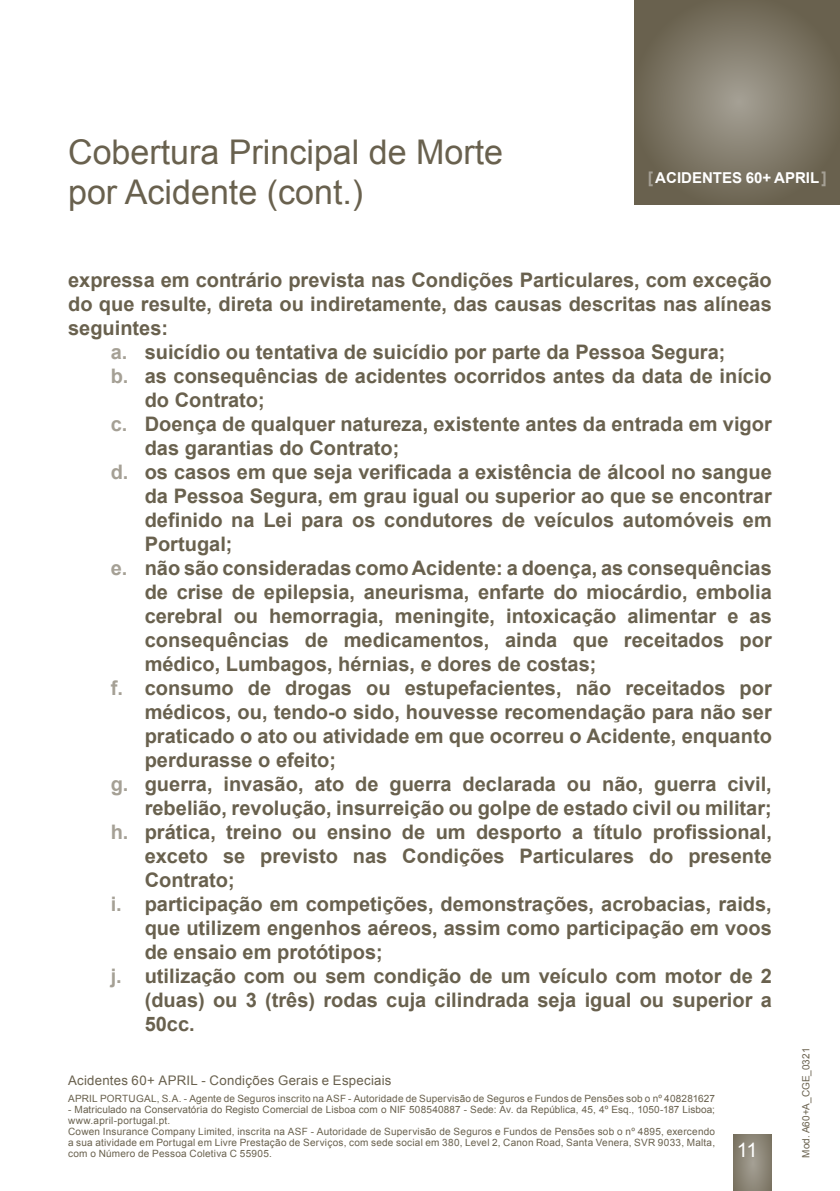
<style>
.page{position:relative;width:840px;height:1191px;background:#fff}
.page>*{position:absolute;margin:0;border:0;box-sizing:border-box;transform-origin:0 0}
.t1{font:34px/40px "Arial";color:#69614e}
.t2{font:700 20px "Arial";color:#69614e}
.t3{font:20px "Arial";color:#fff}
.t4{font:700 15px "Arial";color:#fff}
.t5{font:13.2px "Arial";letter-spacing:.02em;color:#69614e}
.t6{font:10px/11px "Arial";letter-spacing:.02em;color:#69614e}
.t7{font:10px "Arial";color:#69614e}
.s1{font-size:16px;color:#a5a095}
.s2{color:#a5a095}
</style>
<div class="page">
<svg style="left:634px;top:0;width:205px;height:204px;background:#7a7362"></svg>
<svg style="left:733px;top:1134px;width:38px;height:57px;background:#8b8576"></svg>
<h1 class="t1" style="left:68px;top:133px;width:436px">Cobertura Principal de Morte por Acidente (cont.)</h1>
<p class="t4" style="left:647px;top:168px;width:181px"><span class="s1">[</span> ACIDENTES 60+ APRIL <span class="s1">]</span></p>
<p class="t2" style="left:68px;top:266px;width:704px">expressa em contrário prevista nas Condições Particulares, com exceção</p>
<p class="t2" style="left:68px;top:290px;width:704px">do que resulte, direta ou indiretamente, das causas descritas nas alíneas</p>
<p class="t2" style="left:68px;top:314px;width:102px">seguintes:</p>
<p class="t2" style="left:111px;top:338px;width:616px"><span class="s2">a.</span> suicídio ou tentativa de suicídio por parte da Pessoa Segura;</p>
<p class="t2" style="left:111px;top:362px;width:662px"><span class="s2">b.</span> as consequências de acidentes ocorridos antes da data de início</p>
<p class="t2" style="left:145px;top:386px;width:121px">do Contrato;</p>
<p class="t2" style="left:111px;top:410px;width:662px"><span class="s2">c.</span> Doença de qualquer natureza, existente antes da entrada em vigor</p>
<p class="t2" style="left:145px;top:434px;width:256px">das garantias do Contrato;</p>
<p class="t2" style="left:111px;top:458px;width:662px"><span class="s2">d.</span> os casos em que seja verificada a existência de álcool no sangue</p>
<p class="t2" style="left:145px;top:482px;width:628px">da Pessoa Segura, em grau igual ou superior ao que se encontrar</p>
<p class="t2" style="left:145px;top:506px;width:628px">definido na Lei para os condutores de veículos automóveis em</p>
<p class="t2" style="left:145px;top:530px;width:89px">Portugal;</p>
<p class="t2" style="left:111px;top:554px;width:662px"><span class="s2">e.</span> não são consideradas como Acidente: a doença, as consequências</p>
<p class="t2" style="left:145px;top:578px;width:628px">de crise de epilepsia, aneurisma, enfarte do miocárdio, embolia</p>
<p class="t2" style="left:145px;top:602px;width:628px">cerebral ou hemorragia, meningite, intoxicação alimentar e as</p>
<p class="t2" style="left:145px;top:626px;width:628px">consequências de medicamentos, ainda que receitados por</p>
<p class="t2" style="left:145px;top:650px;width:453px">médico, Lumbagos, hérnias, e dores de costas;</p>
<p class="t2" style="left:111px;top:674px;width:662px"><span class="s2">f.</span> consumo de drogas ou estupefacientes, não receitados por</p>
<p class="t2" style="left:145px;top:698px;width:628px">médicos, ou, tendo-o sido, houvesse recomendação para não ser</p>
<p class="t2" style="left:145px;top:722px;width:628px">praticado o ato ou atividade em que ocorreu o Acidente, enquanto</p>
<p class="t2" style="left:145px;top:746px;width:193px">perdurasse o efeito;</p>
<p class="t2" style="left:111px;top:770px;width:662px"><span class="s2">g.</span> guerra, invasão, ato de guerra declarada ou não, guerra civil,</p>
<p class="t2" style="left:145px;top:794px;width:628px">rebelião, revolução, insurreição ou golpe de estado civil ou militar;</p>
<p class="t2" style="left:111px;top:818px;width:662px"><span class="s2">h.</span> prática, treino ou ensino de um desporto a título profissional,</p>
<p class="t2" style="left:145px;top:842px;width:628px">exceto se previsto nas Condições Particulares do presente</p>
<p class="t2" style="left:145px;top:866px;width:91px">Contrato;</p>
<p class="t2" style="left:111px;top:890px;width:662px"><span class="s2">i.</span> participação em competições, demonstrações, acrobacias, raids,</p>
<p class="t2" style="left:145px;top:914px;width:628px">que utilizem engenhos aéreos, assim como participação em voos</p>
<p class="t2" style="left:145px;top:938px;width:239px">de ensaio em protótipos;</p>
<p class="t2" style="left:111px;top:962px;width:662px"><span class="s2">j.</span> utilização com ou sem condição de um veículo com motor de 2</p>
<p class="t2" style="left:145px;top:986px;width:628px">(duas) ou 3 (três) rodas cuja cilindrada seja igual ou superior a</p>
<p class="t2" style="left:145px;top:1010px;width:52px">50cc.</p>
<p class="t5" style="left:68px;top:1072px;width:325px">Acidentes 60+ APRIL - Condições Gerais e Especiais</p>
<p class="t6" style="left:68px;top:1093px;width:648px">APRIL PORTUGAL, S.A. - Agente de Seguros inscrito na ASF - Autoridade de Supervisão de Seguros e Fundos de Pensões sob o nº 408281627</p>
<p class="t6" style="left:68px;top:1104px;width:648px">- Matriculado na Conservatória do Registo Comercial de Lisboa com o NIF 508540887 - Sede: Av. da República, 45, 4º Esq., 1050-187 Lisboa; www.april-portugal.pt.<br>Cowen Insurance Company Limited, inscrita na ASF - Autoridade de Supervisão de Seguros e Fundos de Pensões sob o nº 4895, exercendo a sua atividade em Portugal em Livre Prestação de Serviços, com sede social em 380, Level 2, Canon Road, Santa Venera, SVR 9033, Malta, com o Número de Pessoa Coletiva C 55905.</p>
<p class="t3" style="left:736px;top:1136px;width:22px">11</p>
<p class="t7" style="left:799px;top:1157px;width:111px;rotate:-90deg">Mod. A60+A_CGE_0321</p>
</div>
